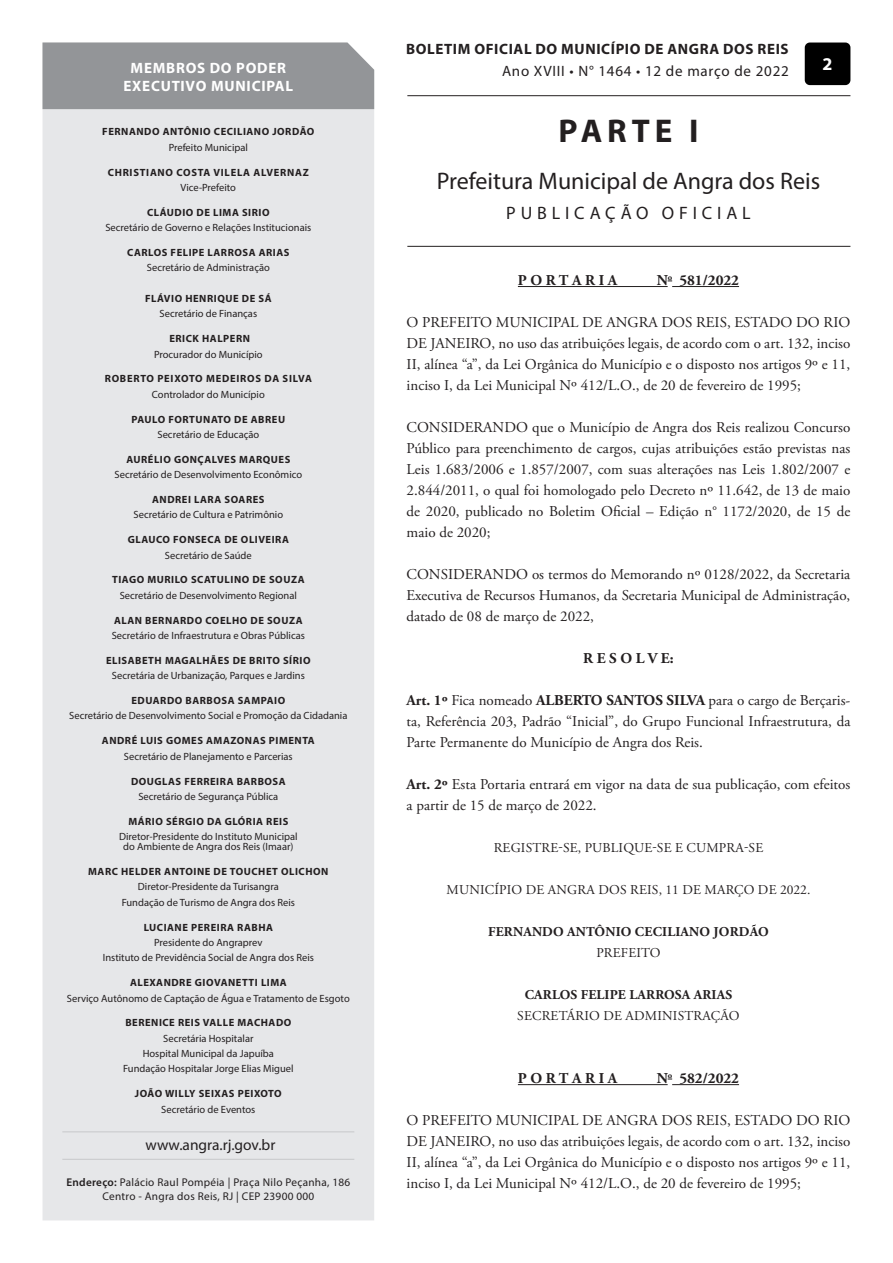
<style>
.page{position:relative;width:893px;height:1263px;background:#fff}
.page>*{position:absolute;margin:0;border:0;box-sizing:border-box;transform-origin:0 0}
.t1{font:700 33px "Myriad Pro";letter-spacing:.15em;color:#231f20}
.t2{font:24px "Myriad Pro";color:#231f20}
.t3{font:18px "Myriad Pro";letter-spacing:.27em;color:#231f20}
.t4{font:700 18px "Myriad Pro";color:#fff}
.t5{font:15.45px "Myriad Pro";color:#231f20}
.t6{font:15px/21px "Adobe Garamond Pro";color:#231f20;text-align:justify}
.t7{font:700 15px "Adobe Garamond Pro";color:#231f20}
.t8{font:700 15px "Myriad Pro";letter-spacing:.04em;color:#231f20}
.t9{font:700 15px "Myriad Pro";letter-spacing:.05em;color:#fff}
.t10{font:15px "Myriad Pro";letter-spacing:.05em;color:#231f20}
.t11{font:13.5px "Adobe Garamond Pro";letter-spacing:.015em;color:#231f20}
.t12{font:700 13.5px "Adobe Garamond Pro";letter-spacing:.015em;color:#231f20}
.t13{font:11.25px/13.5px "Myriad Pro";letter-spacing:.025em;color:#231f20;text-align:center}
.t14{font:10.5px/10.2px "Myriad Pro";color:#231f20;text-align:center}
.t15{font:700 10.5px "Myriad Pro";letter-spacing:.05em;color:#231f20}
.t16{font:700 10.5px "Myriad Pro";letter-spacing:.07em;color:#231f20}
.s1{font-weight:600}
.s2{font-weight:700}
</style>
<div class="page">
<div style="left:805px;top:43px;width:45px;height:42px;background:#000;border-radius:5px"></div>
<hr style="left:407px;top:95px;width:443px;height:1px;background:#231f20">
<hr style="left:407px;top:246px;width:443px;height:1px;background:#231f20">
<div style="left:43px;top:109px;width:331px;height:1111px;background:#e6e7e9"></div>
<div style="left:43px;top:43px;width:331px;height:66px;background:#939598"></div>
<hr style="left:62px;top:1131px;width:292px;height:1px;background:#c7c8ca">
<hr style="left:62px;top:1159px;width:292px;height:1px;background:#c7c8ca">
<hr style="left:518px;top:286px;width:150px;height:1px;background:#231f20">
<hr style="left:672px;top:286px;width:67px;height:1px;background:#231f20">
<hr style="left:518px;top:1084px;width:150px;height:1px;background:#231f20">
<hr style="left:672px;top:1084px;width:67px;height:1px;background:#231f20">
<p class="t8" style="left:406px;top:39px;width:384px">BOLETIM OFICIAL DO MUNICÍPIO DE ANGRA DOS REIS</p>
<p class="t10" style="left:502px;top:62px;width:288px">Ano XVIII • N° 1464 • 12 de março de 2022</p>
<p class="t9" style="left:131px;top:58px;width:157px">MEMBROS DO PODER</p>
<p class="t4" style="left:822px;top:52px;width:11px">2</p>
<p class="t9" style="left:124px;top:76px;width:171px">EXECUTIVO MUNICIPAL</p>
<p class="t15" style="left:102px;top:125px;width:214px">FERNANDO ANTÔNIO CECILIANO JORDÃO</p>
<p class="t14" style="left:169px;top:142px;width:81px">Prefeito Municipal</p>
<p class="t16" style="left:108px;top:165px;width:203px">CHRISTIANO COSTA VILELA ALVERNAZ</p>
<p class="t14" style="left:181px;top:182px;width:57px">Vice-Prefeito</p>
<p class="t15" style="left:147px;top:205px;width:124px">CLÁUDIO DE LIMA SIRIO</p>
<p class="t14" style="left:105px;top:222px;width:207px">Secretário de Governo e Relações Institucionais</p>
<p class="t15" style="left:127px;top:246px;width:164px">CARLOS FELIPE LARROSA ARIAS</p>
<p class="t14" style="left:147px;top:263px;width:124px">Secretário de Administração</p>
<p class="t15" style="left:145px;top:292px;width:128px">FLÁVIO HENRIQUE DE SÁ</p>
<p class="t14" style="left:160px;top:308px;width:99px">Secretário de Finanças</p>
<p class="t15" style="left:169px;top:332px;width:82px">ERICK HALPERN</p>
<p class="t14" style="left:154px;top:349px;width:110px">Procurador do Município</p>
<p class="t16" style="left:105px;top:372px;width:209px">ROBERTO PEIXOTO MEDEIROS DA SILVA</p>
<p class="t14" style="left:152px;top:389px;width:114px">Controlador do Município</p>
<p class="t15" style="left:132px;top:412px;width:155px">PAULO FORTUNATO DE ABREU</p>
<p class="t14" style="left:157px;top:429px;width:103px">Secretário de Educação</p>
<p class="t15" style="left:126px;top:452px;width:165px">AURÉLIO GONÇALVES MARQUES</p>
<p class="t14" style="left:114px;top:469px;width:189px">Secretário de Desenvolvimento Econômico</p>
<p class="t15" style="left:152px;top:493px;width:114px">ANDREI LARA SOARES</p>
<p class="t14" style="left:134px;top:510px;width:151px">Secretário de Cultura e Patrimônio</p>
<p class="t15" style="left:128px;top:533px;width:163px">GLAUCO FONSECA DE OLIVEIRA</p>
<p class="t14" style="left:165px;top:550px;width:88px">Secretário de Saúde</p>
<p class="t15" style="left:112px;top:573px;width:194px">TIAGO MURILO SCATULINO DE SOUZA</p>
<p class="t14" style="left:120px;top:590px;width:179px">Secretário de Desenvolvimento Regional</p>
<p class="t15" style="left:114px;top:613px;width:190px">ALAN BERNARDO COELHO DE SOUZA</p>
<p class="t14" style="left:112px;top:630px;width:195px">Secretário de Infraestrutura e Obras Públicas</p>
<p class="t15" style="left:106px;top:653px;width:206px">ELISABETH MAGALHÃES DE BRITO SÍRIO</p>
<p class="t14" style="left:112px;top:670px;width:194px">Secretária de Urbanização, Parques e Jardins</p>
<p class="t15" style="left:132px;top:694px;width:155px">EDUARDO BARBOSA SAMPAIO</p>
<p class="t14" style="left:69px;top:711px;width:280px">Secretário de Desenvolvimento Social e Promoção da Cidadania</p>
<p class="t15" style="left:102px;top:734px;width:214px">ANDRÉ LUIS GOMES AMAZONAS PIMENTA</p>
<p class="t14" style="left:124px;top:751px;width:170px">Secretário de Planejamento e Parcerias</p>
<p class="t15" style="left:131px;top:774px;width:156px">DOUGLAS FERREIRA BARBOSA</p>
<p class="t14" style="left:138px;top:791px;width:141px">Secretário de Segurança Pública</p>
<p class="t15" style="left:128px;top:814px;width:162px">MÁRIO SÉRGIO DA GLÓRIA REIS</p>
<p class="t14" style="left:119px;top:831px;width:180px">Diretor-Presidente do Instituto Municipal do Ambiente de Angra dos Reis (Imaar)</p>
<p class="t15" style="left:88px;top:865px;width:242px">MARC HELDER ANTOINE DE TOUCHET OLICHON</p>
<p class="t14" style="left:138px;top:882px;width:142px">Diretor-Presidente da Turisangra</p>
<p class="t14" style="left:122px;top:897px;width:175px">Fundação de Turismo de Angra dos Reis</p>
<p class="t15" style="left:144px;top:920px;width:131px">LUCIANE PEREIRA RABHA</p>
<p class="t14" style="left:154px;top:937px;width:110px">Presidente do Angraprev</p>
<p class="t14" style="left:103px;top:952px;width:213px">Instituto de Previdência Social de Angra dos Reis</p>
<p class="t15" style="left:130px;top:976px;width:158px">ALEXANDRE GIOVANETTI LIMA</p>
<p class="t14" style="left:67px;top:993px;width:284px">Serviço Autônomo de Captação de Água e Tratamento de Esgoto</p>
<p class="t15" style="left:125px;top:1016px;width:168px">BERENICE REIS VALLE MACHADO</p>
<p class="t14" style="left:163px;top:1033px;width:92px">Secretária Hospitalar</p>
<p class="t14" style="left:143px;top:1048px;width:133px">Hospital Municipal da Japuíba</p>
<p class="t14" style="left:123px;top:1063px;width:172px">Fundação Hospitalar Jorge Elias Miguel</p>
<p class="t15" style="left:135px;top:1087px;width:148px">JOÃO WILLY SEIXAS PEIXOTO</p>
<p class="t14" style="left:161px;top:1104px;width:96px">Secretário de Eventos</p>
<p class="t5" style="left:146px;top:1136px;width:131px">www.angra.rj.gov.br</p>
<p class="t13" style="left:66px;top:1176px;width:285px"><span class="s1">Endereço:</span> Palácio Raul Pompéia | Praça Nilo Peçanha, 186<br>Centro - Angra dos Reis, RJ | CEP 23900 000</p>
<p class="t1" style="left:558px;top:109px;width:141px">PARTE I</p>
<p class="t2" style="left:437px;top:166px;width:385px">Prefeitura Municipal de Angra dos Reis</p>
<p class="t3" style="left:506px;top:202px;width:246px">PUBLICAÇÃO OFICIAL</p>
<p class="t7" style="left:518px;top:272px;width:101px">P O R T A R I A</p>
<p class="t7" style="left:657px;top:272px;width:84px">N<sup>o</sup> 581/2022</p>
<p class="t6" style="left:407px;top:312px;width:445px">O PREFEITO MUNICIPAL DE ANGRA DOS REIS, ESTADO DO RIO DE JANEIRO, no uso das atribuições legais, de acordo com o art. 132, inciso II, alínea “a”, da Lei Orgânica do Município e o disposto nos artigos 9º e 11, inciso I, da Lei Municipal Nº 412/L.O., de 20 de fevereiro de 1995;</p>
<p class="t6" style="left:407px;top:417px;width:445px">CONSIDERANDO que o Município de Angra dos Reis realizou Concurso Público para preenchimento de cargos, cujas atribuições estão previstas nas Leis 1.683/2006 e 1.857/2007, com suas alterações nas Leis 1.802/2007 e 2.844/2011, o qual foi homologado pelo Decreto nº 11.642, de 13 de maio de 2020, publicado no Boletim Oficial – Edição n° 1172/2020, de 15 de maio de 2020;</p>
<p class="t6" style="left:407px;top:564px;width:445px">CONSIDERANDO os termos do Memorando nº 0128/2022, da Secretaria Executiva de Recursos Humanos, da Secretaria Municipal de Administração, datado de 08 de março de 2022,</p>
<p class="t7" style="left:583px;top:650px;width:92px">R E S O L V E:</p>
<p class="t6" style="left:407px;top:690px;width:445px"><span class="s2">Art. 1º</span> Fica nomeado <span class="s2">ALBERTO SANTOS SILVA</span> para o cargo de Berçaris&shy;ta, Referência 203, Padrão “Inicial”, do Grupo Funcional Infraestrutura, da Parte Permanente do Município de Angra dos Reis.</p>
<p class="t6" style="left:407px;top:774px;width:445px"><span class="s2">Art. 2º</span> Esta Portaria entrará em vigor na data de sua publicação, com efeitos a partir de 15 de março de 2022.</p>
<p class="t11" style="left:494px;top:840px;width:271px">REGISTRE-SE, PUBLIQUE-SE E CUMPRA-SE</p>
<p class="t11" style="left:447px;top:882px;width:365px">MUNICÍPIO DE ANGRA DOS REIS, 11 DE MARÇO DE 2022.</p>
<p class="t12" style="left:488px;top:924px;width:282px">FERNANDO ANTÔNIO CECILIANO JORDÃO</p>
<p class="t11" style="left:596px;top:945px;width:66px">PREFEITO</p>
<p class="t12" style="left:525px;top:987px;width:209px">CARLOS FELIPE LARROSA ARIAS</p>
<p class="t11" style="left:517px;top:1008px;width:224px">SECRETÁRIO DE ADMINISTRAÇÃO</p>
<p class="t7" style="left:518px;top:1070px;width:101px">P O R T A R I A</p>
<p class="t7" style="left:657px;top:1070px;width:84px">N<sup>o</sup> 582/2022</p>
<p class="t6" style="left:407px;top:1110px;width:445px">O PREFEITO MUNICIPAL DE ANGRA DOS REIS, ESTADO DO RIO DE JANEIRO, no uso das atribuições legais, de acordo com o art. 132, inciso II, alínea “a”, da Lei Orgânica do Município e o disposto nos artigos 9º e 11, inciso I, da Lei Municipal Nº 412/L.O., de 20 de fevereiro de 1995;</p>
</div>
